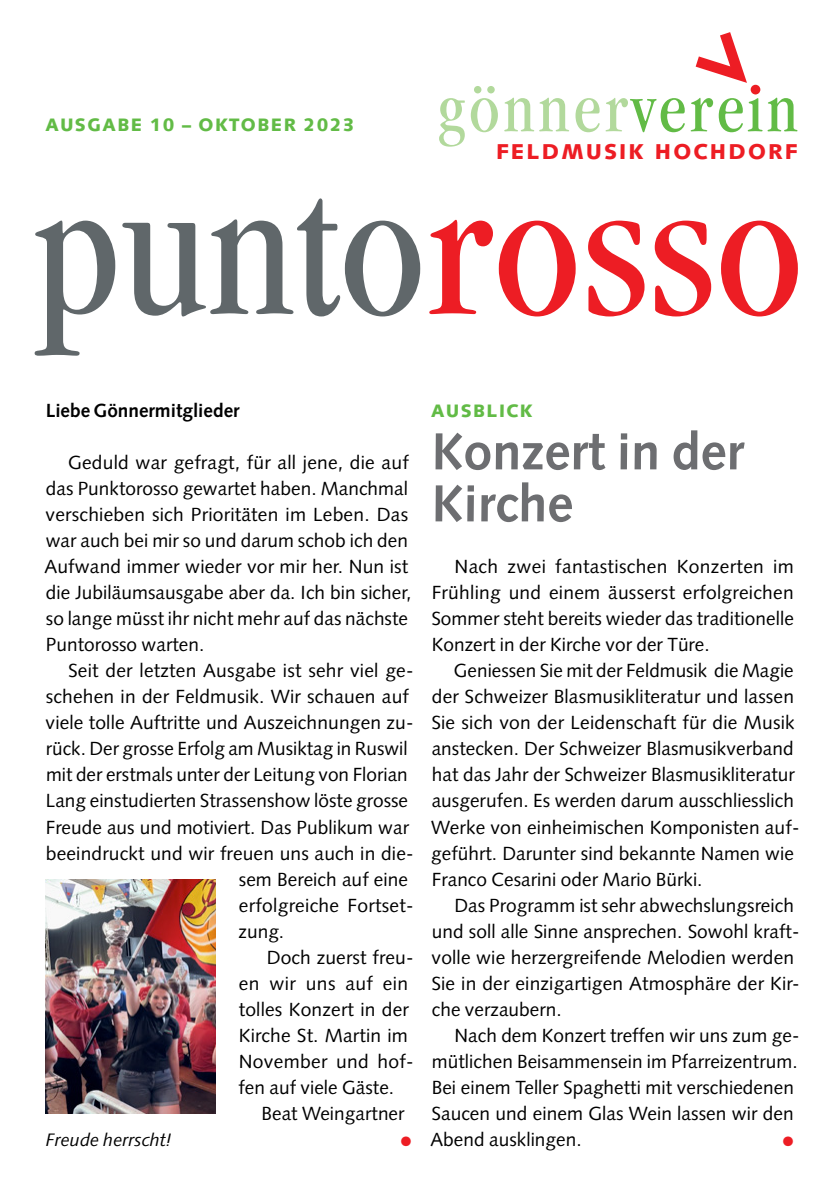
<style>
.page{position:relative;width:840px;height:1191px;background:#fff}
.page>*{position:absolute;margin:0;border:0;box-sizing:border-box;transform-origin:0 0}
.t1{font:condensed 70.6px "Garamond LT";letter-spacing:.05em;color:#b2d99c}
.t2{font:700 52px/52px "Syntax LT";color:#6d6e71}
.t3{font:900 21.4px "Syntax LT";letter-spacing:.1em;color:#ed1d24}
.t4{font:19px/26px "Syntax LT";letter-spacing:.005em;color:#000}
.t5{font:700 19px "Syntax LT";color:#000}
.t6{font:900 18px "Syntax LT";letter-spacing:.08em;color:#62bb46}
.t7{font:italic 18px "Syntax LT";letter-spacing:.005em;color:#000}
.s1{color:#62bb46}
</style>
<div class="page">
<img style="left:45px;top:879px;width:170px;height:234px">
<svg style="left:429px;top:220px;width:368px;height:96px"></svg>
<svg style="left:35px;top:198px;width:385px;height:158px"></svg>
<svg style="left:695px;top:32px;width:51px;height:51px"></svg>
<div style="left:750px;top:85px;width:10px;height:9px;background:#ed1d24;border-radius:50%"></div>
<p class="t6" style="left:45px;top:114px;width:310px">AUSGABE 10 – OKTOBER 2023</p>
<h1 class="t1" style="left:437px;top:69px;width:362px">gönner<span class="s1">verein</span></h1>
<p class="t3" style="left:495px;top:139px;width:303px">FELDMUSIK HOCHDORF</p>
<p class="t5" style="left:46px;top:400px;width:195px">Liebe Gönnermitglieder</p>
<p class="t4" style="left:44px;top:450px;width:368px;text-indent:23px">Geduld war gefragt, für all jene, die auf das Punktorosso gewartet haben. Manchmal verschieben sich Prioritäten im Leben. Das war auch bei mir so und darum schob ich den Aufwand immer wieder vor mir her. Nun ist die Jubiläumsausgabe aber da. Ich bin sicher, so lange müsst ihr nicht mehr auf das nächste Puntorosso warten.</p>
<p class="t4" style="left:46px;top:658px;width:369px;text-indent:22px">Seit der letzten Ausgabe ist sehr viel ge&shy;schehen in der Feldmusik. Wir schauen auf viele tolle Auftritte und Auszeichnungen zu&shy;rück. Der grosse Erfolg am Musiktag in Ruswil mit der erstmals unter der Leitung von Florian Lang einstudierten Strassenshow löste grosse Freude aus und motiviert. Das Publikum war beeindruckt und wir freuen uns auch in die-</p>
<p class="t7" style="left:46px;top:1128px;width:128px">Freude herrscht!</p>
<p class="t4" style="left:238px;top:866px;width:176px">sem Bereich auf eine erfolgreiche Fortset&shy;zung.</p>
<p class="t4" style="left:238px;top:944px;width:176px;text-indent:28px">Doch zuerst freu&shy;en wir uns auf ein tolles Konzert in der<br>Kirche St. Martin im<br>November und hof&shy;fen auf viele Gäste.</p>
<p class="t4" style="left:261px;top:1100px;width:144px">Beat Weingartner</p>
<p class="t6" style="left:431px;top:400px;width:103px">AUSBLICK</p>
<h2 class="t2" style="left:431px;top:426px;width:313px">Konzert in der<br>Kirche</h2>
<p class="t4" style="left:431px;top:554px;width:364px;text-align:justify;text-indent:23px">Nach zwei fantastischen Konzerten im Frühling und einem äusserst erfolgreichen Sommer steht bereits wieder das traditionelle Konzert in der Kirche vor der Türe.</p>
<p class="t4" style="left:431px;top:658px;width:369px;text-indent:23px">Geniessen Sie mit der Feldmusik die Magie der Schweizer Blasmusikliteratur und lassen Sie sich von der Leidenschaft für die Musik anstecken. Der Schweizer Blasmusikverband hat das Jahr der Schweizer Blasmusikliteratur ausgerufen. Es werden darum ausschliesslich Werke von einheimischen Komponisten auf&shy;geführt. Darunter sind bekannte Namen wie Franco Cesarini oder Mario Bürki.</p>
<p class="t4" style="left:431px;top:892px;width:369px;text-indent:23px">Das Programm ist sehr abwechslungsreich und soll alle Sinne ansprechen. Sowohl kraft&shy;volle wie herzergreifende Melodien werden Sie in der einzigartigen Atmosphäre der Kir&shy;che verzaubern.</p>
<p class="t4" style="left:430px;top:1022px;width:370px;text-indent:24px">Nach dem Konzert treffen wir uns zum ge&shy;mütlichen Beisammensein im Pfarreizentrum.<br>Bei einem Teller Spaghetti mit verschiedenen Saucen und einem Glas Wein lassen wir den Abend ausklingen.</p>
</div>
